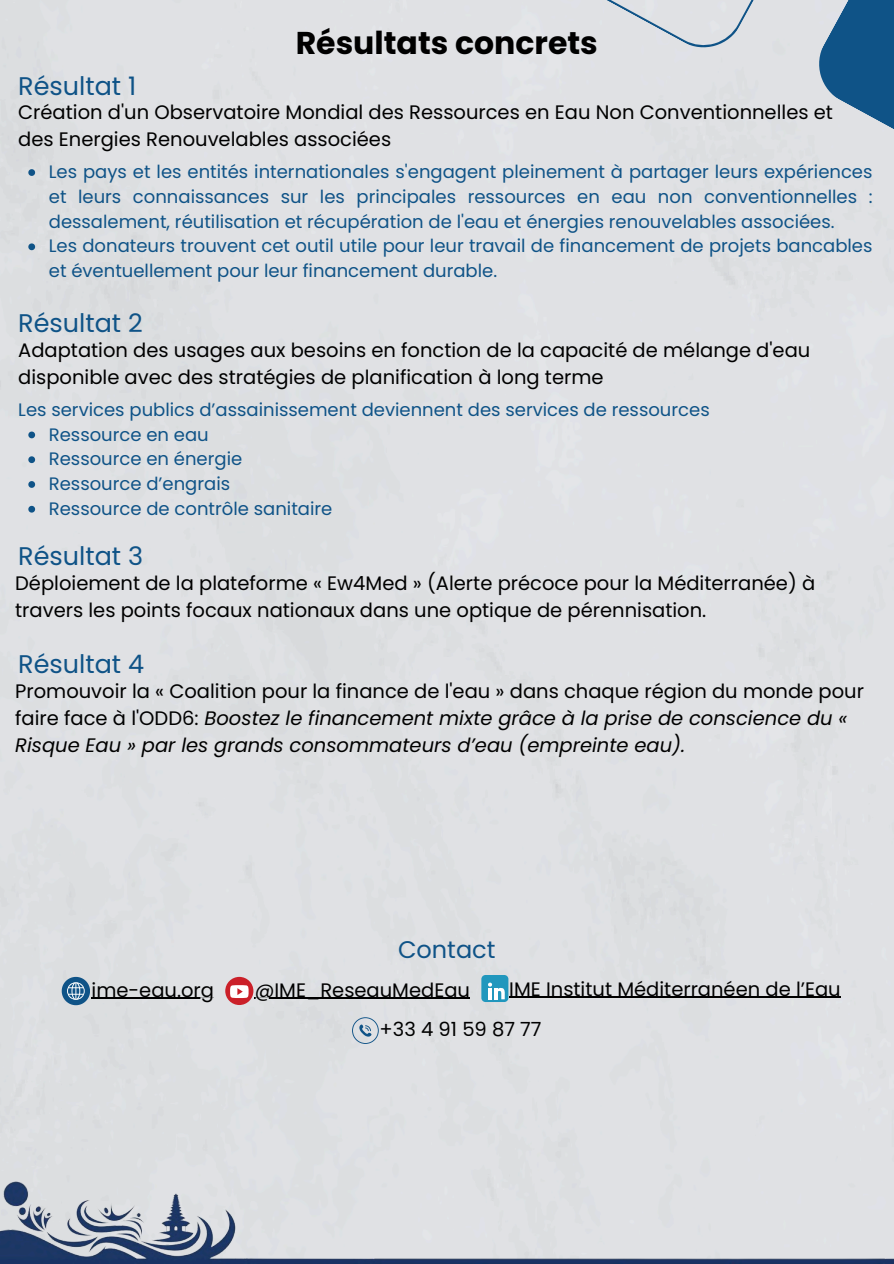
<style>
.page{position:relative;width:894px;height:1264px;background:#fff}
.page>*{position:absolute;margin:0;border:0;box-sizing:border-box;transform-origin:0 0}
.t1{font:700 31.5px "Poppins";color:#000}
.t2{font:25.5px "Poppins";color:#0f5387}
.t3{font:24px "Poppins";color:#0f5387}
.t4{font:19.5px/27px "Poppins";color:#000}
.t5{font:italic 19.5px/27px "Poppins";color:#000}
.t6{font:18px/24.8px "Poppins";color:#0f5387;text-align:justify}
.s1{font-style:normal}
</style>
<div class="page">
<div style="left:0;top:0;width:893px;height:1263px;background:#e0e1e4"></div>
<div style="left:413px;top:0;width:480px;height:361px;background:#e0e1e4"></div>
<img style="left:0;top:1163px;width:893px;height:99px">
<svg style="left:28px;top:169px;width:7px;height:7px"></svg>
<svg style="left:28px;top:243px;width:7px;height:7px"></svg>
<svg style="left:28px;top:431px;width:7px;height:7px"></svg>
<svg style="left:28px;top:456px;width:7px;height:7px"></svg>
<svg style="left:28px;top:481px;width:7px;height:7px"></svg>
<svg style="left:28px;top:506px;width:7px;height:6px"></svg>
<svg style="left:62px;top:976px;width:28px;height:29px"></svg>
<div style="left:481px;top:975px;width:27px;height:27px;background:#2197bd;border-radius:4px"></div>
<svg style="left:488px;top:982px;width:17px;height:17px"></svg>
<div style="left:225px;top:976px;width:28px;height:29px;background:#cb2029;border-radius:50%"></div>
<svg style="left:230px;top:985px;width:18px;height:13px"></svg>
<svg style="left:352px;top:1017px;width:26px;height:26px"></svg>
<hr style="left:91px;top:997px;width:123px;height:1px;background:#000">
<hr style="left:255px;top:997px;width:215px;height:1px;background:#000">
<hr style="left:509px;top:996px;width:331px;height:2px;background:#000">
<h2 class="t1" style="left:295px;top:21px;width:303px">Résultats concrets</h2>
<p class="t2" style="left:18px;top:68px;width:119px">Résultat 1</p>
<p class="t4" style="left:18px;top:99px;width:816px">Création d'un Observatoire Mondial des Ressources en Eau Non Conventionnelles et des Energies Renouvelables associées</p>
<p class="t6" style="left:49px;top:159px;width:825px">Les pays et les entités internationales s'engagent pleinement à partager leurs expériences et leurs connaissances sur les principales ressources en eau non conventionnelles : dessalement, réutilisation et récupération de l'eau et énergies renouvelables associées.</p>
<h2 class="t6" style="left:49px;top:234px;width:825px">Les donateurs trouvent cet outil utile pour leur travail de financement de projets bancables et éventuellement pour leur financement durable.</h2>
<p class="t2" style="left:18px;top:305px;width:126px">Résultat 2</p>
<p class="t4" style="left:18px;top:336px;width:793px">Adaptation des usages aux besoins en fonction de la capacité de mélange d'eau disponible avec des stratégies de planification à long terme</p>
<p class="t6" style="left:18px;top:397px;width:692px">Les services publics d’assainissement deviennent des services de ressources</p>
<p class="t6" style="left:49px;top:422px;width:161px">Ressource en eau</p>
<p class="t6" style="left:49px;top:446px;width:195px">Ressource en énergie</p>
<p class="t6" style="left:49px;top:471px;width:183px">Ressource d’engrais</p>
<h2 class="t6" style="left:49px;top:496px;width:285px">Ressource de contrôle sanitaire</h2>
<p class="t2" style="left:18px;top:538px;width:126px">Résultat 3</p>
<h2 class="t4" style="left:15px;top:569px;width:801px">Déploiement de la plateforme « Ew4Med » (Alerte précoce pour la Méditerranée) à travers les points focaux nationaux dans une optique de pérennisation.</h2>
<p class="t2" style="left:18px;top:646px;width:127px">Résultat 4</p>
<h2 class="t5" style="left:15px;top:677px;width:850px"><span class="s1">Promouvoir la « Coalition pour la finance de l'eau » dans chaque région du monde pour faire face à l'ODD6:</span> Boostez le financement mixte grâce à la prise de conscience du «<br>Risque Eau » par les grands consommateurs d’eau (empreinte eau).</h2>
<p class="t3" style="left:398px;top:933px;width:99px">Contact</p>
<p class="t4" style="left:91px;top:976px;width:124px">ime-eau.org</p>
<p class="t4" style="left:255px;top:976px;width:217px">@IME_ReseauMedEau</p>
<p class="t4" style="left:509px;top:975px;width:333px">IME Institut Méditerranéen de l’Eau</p>
<p class="t4" style="left:379px;top:1015px;width:163px">+33 4 91 59 87 77</p>
</div>
